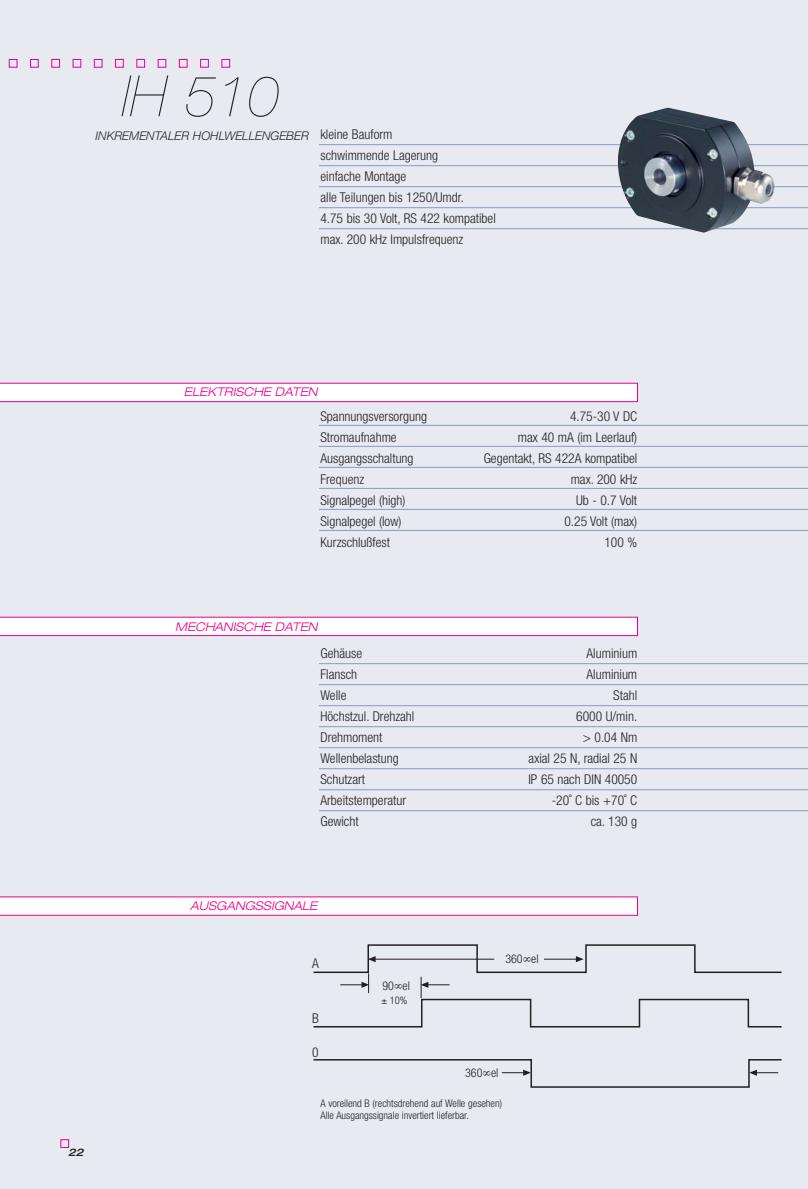
<style>
.page{position:relative;width:808px;height:1189px;background:#fff}
.page>*{position:absolute;margin:0;border:0;box-sizing:border-box;transform-origin:0 0}
.t1{font:italic 200 57px "Helvetica Neue";color:#231f20}
.t2{font:300 condensed 13.5px/21px "Helvetica Neue";color:#231f20}
.t3{font:italic 300 expanded 12px "Helvetica Neue";color:#ec008c}
.t4{font:italic 300 12px "Helvetica Neue";color:#231f20}
.t5{font:300 condensed 12px "Helvetica Neue";color:#231f20}
.t6{font:300 condensed 10.5px/12.6px "Helvetica Neue";color:#231f20}
.t7{font:italic 500 expanded 10.5px "Helvetica Neue";color:#231f20}
.s1{font-style:normal;font-stretch:condensed;font-size:13.5px}
</style>
<div class="page">
<div style="left:0;top:0;width:808px;height:1188px;background:#e7eaf1"></div>
<div style="left:60px;top:1139px;width:9px;height:8px;border:1px solid #ec008c"></div>
<svg style="left:9px;top:59px;width:221px;height:9px"></svg>
<svg style="left:0;top:617px;width:638px;height:19px;background:#fde8f4"></svg>
<svg style="left:0;top:383px;width:638px;height:19px;background:#fde8f4"></svg>
<svg style="left:313px;top:944px;width:469px;height:84px"></svg>
<hr style="left:375px;top:958px;width:119px;height:1px;background:#231f20">
<svg style="left:368px;top:956px;width:8px;height:6px"></svg>
<hr style="left:544px;top:958px;width:32px;height:1px;background:#231f20">
<svg style="left:576px;top:956px;width:7px;height:6px"></svg>
<svg style="left:421px;top:976px;width:29px;height:22px"></svg>
<svg style="left:340px;top:973px;width:29px;height:20px"></svg>
<svg style="left:313px;top:1059px;width:469px;height:29px"></svg>
<hr style="left:319px;top:144px;width:489px;height:1px;background:#91a5c1">
<hr style="left:319px;top:165px;width:489px;height:1px;background:#91a5c1">
<hr style="left:319px;top:186px;width:489px;height:1px;background:#91a5c1">
<hr style="left:319px;top:207px;width:489px;height:1px;background:#91a5c1">
<hr style="left:319px;top:228px;width:489px;height:1px;background:#91a5c1">
<hr style="left:319px;top:425px;width:489px;height:1px;background:#91a5c1">
<hr style="left:319px;top:446px;width:489px;height:1px;background:#91a5c1">
<hr style="left:319px;top:467px;width:489px;height:1px;background:#91a5c1">
<hr style="left:319px;top:488px;width:489px;height:1px;background:#91a5c1">
<hr style="left:319px;top:509px;width:489px;height:1px;background:#91a5c1">
<hr style="left:319px;top:530px;width:489px;height:1px;background:#91a5c1">
<hr style="left:319px;top:663px;width:489px;height:1px;background:#91a5c1">
<hr style="left:319px;top:684px;width:489px;height:1px;background:#91a5c1">
<hr style="left:319px;top:705px;width:489px;height:1px;background:#91a5c1">
<hr style="left:319px;top:726px;width:489px;height:1px;background:#91a5c1">
<hr style="left:319px;top:747px;width:489px;height:1px;background:#91a5c1">
<hr style="left:319px;top:768px;width:489px;height:1px;background:#91a5c1">
<hr style="left:319px;top:789px;width:489px;height:1px;background:#91a5c1">
<hr style="left:319px;top:810px;width:489px;height:1px;background:#91a5c1">
<svg style="left:0;top:896px;width:638px;height:19px;background:#fdedf7"></svg>
<img style="left:616px;top:108px;width:161px;height:125px">
<svg style="left:382px;top:998px;width:5px;height:5px"></svg>
<h1 class="t1" style="left:122px;top:75px;width:159px">IH 510</h1>
<p class="t4" style="left:96px;top:131px;width:298px">INKREMENTALER HOHLWELLENGEBER <span class="s1">kleine Bauform</span></p>
<p class="t2" style="left:320px;top:146px;width:177px">schwimmende Lagerung<br>einfache Montage<br>alle Teilungen bis 1250/Umdr.<br>4.75 bis 30 Volt, RS 422 kompatibel max. 200 kHz Impulsfrequenz</p>
<p class="t7" style="left:68px;top:1147px;width:19px">22</p>
<p class="t3" style="left:184px;top:388px;width:137px">ELEKTRISCHE DATEN</p>
<p class="t2" style="left:320px;top:406px;width:108px">Spannungsversorgung</p>
<p class="t2" style="left:570px;top:406px;width:69px">4.75-30 V DC</p>
<p class="t2" style="left:320px;top:427px;width:78px">Stromaufnahme</p>
<p class="t2" style="left:518px;top:427px;width:121px">max 40 mA (im Leerlauf)</p>
<p class="t2" style="left:320px;top:448px;width:95px">Ausgangsschaltung</p>
<p class="t2" style="left:484px;top:448px;width:155px">Gegentakt, RS 422A kompatibel</p>
<p class="t2" style="left:320px;top:469px;width:45px">Frequenz</p>
<p class="t2" style="left:571px;top:469px;width:68px">max. 200 kHz</p>
<p class="t2" style="left:320px;top:490px;width:87px">Signalpegel (high)</p>
<p class="t2" style="left:576px;top:490px;width:63px">Ub - 0.7 Volt</p>
<p class="t2" style="left:320px;top:511px;width:82px">Signalpegel (low)</p>
<p class="t2" style="left:564px;top:511px;width:74px">0.25 Volt (max)</p>
<p class="t2" style="left:320px;top:532px;width:71px">Kurzschlußfest</p>
<p class="t2" style="left:604px;top:532px;width:34px">100 %</p>
<p class="t3" style="left:175px;top:622px;width:146px">MECHANISCHE DATEN</p>
<p class="t2" style="left:320px;top:643px;width:43px">Gehäuse</p>
<p class="t2" style="left:586px;top:643px;width:52px">Aluminium</p>
<p class="t2" style="left:320px;top:664px;width:38px">Flansch</p>
<p class="t2" style="left:586px;top:664px;width:52px">Aluminium</p>
<p class="t2" style="left:320px;top:685px;width:27px">Welle</p>
<p class="t2" style="left:613px;top:685px;width:25px">Stahl</p>
<p class="t2" style="left:320px;top:706px;width:95px">Höchstzul. Drehzahl</p>
<p class="t2" style="left:576px;top:706px;width:62px">6000 U/min.</p>
<p class="t2" style="left:320px;top:727px;width:64px">Drehmoment</p>
<p class="t2" style="left:583px;top:727px;width:56px">&gt; 0.04 Nm</p>
<p class="t2" style="left:320px;top:748px;width:80px">Wellenbelastung</p>
<p class="t2" style="left:529px;top:748px;width:110px">axial 25 N, radial 25 N</p>
<p class="t2" style="left:320px;top:769px;width:46px">Schutzart</p>
<p class="t2" style="left:528px;top:769px;width:110px">IP 65 nach DIN 40050</p>
<p class="t2" style="left:320px;top:790px;width:87px">Arbeitstemperatur</p>
<p class="t2" style="left:552px;top:790px;width:87px">-20˚ C bis +70˚ C</p>
<p class="t2" style="left:320px;top:811px;width:40px">Gewicht</p>
<p class="t2" style="left:591px;top:811px;width:48px">ca. 130 g</p>
<p class="t3" style="left:190px;top:901px;width:131px">AUSGANGSSIGNALE</p>
<p class="t2" style="left:312px;top:953px;width:8px">A</p>
<p class="t2" style="left:312px;top:1008px;width:8px">B</p>
<p class="t2" style="left:312px;top:1042px;width:8px">0</p>
<p class="t5" style="left:382px;top:980px;width:29px">90∞el</p>
<p class="t6" style="left:390px;top:994px;width:19px">10%</p>
<p class="t5" style="left:505px;top:954px;width:35px">360∞el</p>
<p class="t5" style="left:465px;top:1068px;width:35px">360∞el</p>
<p class="t6" style="left:320px;top:1097px;width:183px">A voreilend B (rechtsdrehend auf Welle gesehen)<br>Alle Ausgangssignale invertiert lieferbar.</p>
</div>
